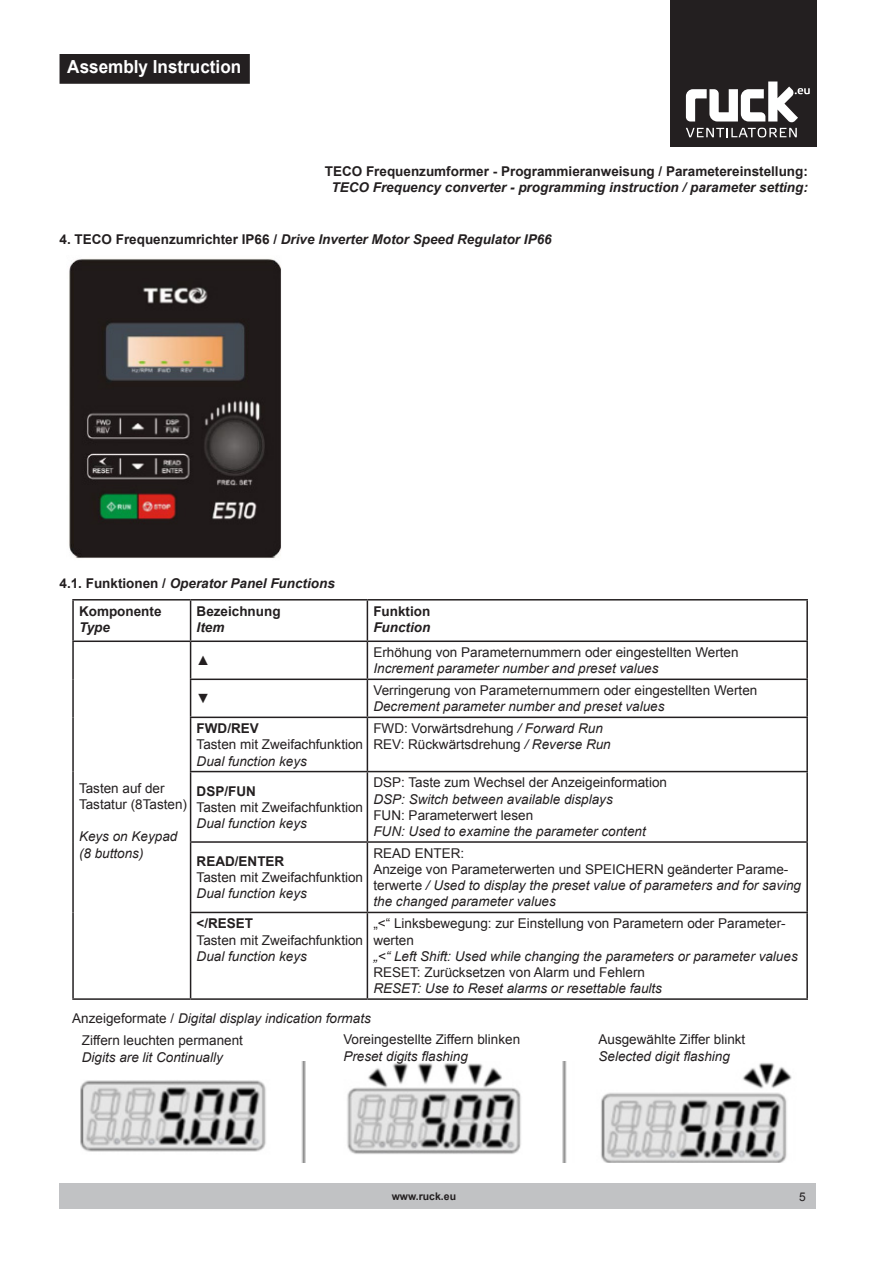
<style>
.page{position:relative;width:893px;height:1263px;background:#fff}
.page>*{position:absolute;margin:0;border:0;box-sizing:border-box;transform-origin:0 0}
.t1{font:700 18px "Arial";color:#fff;scale:.95 1}
.t2{font:italic 13.5px/16.2px "Arial";color:#231f20}
.t3{font:13.5px/16.2px "Arial";color:#231f20}
.t4{font:700 13.5px/27.3px "Arial";color:#231f20}
.t5{font:italic 700 13.5px "Arial";color:#231f20}
.t6{font:12px "Arial";color:#231f20}
.t7{font:700 10.5px "Arial";color:#231f20}
.s1{font-style:normal}
.s2{font-style:italic}
</style>
<div class="page">
<div style="left:670px;top:0;width:146px;height:147px;background:#231f20"></div>
<svg style="left:686px;top:81px;width:124px;height:56px"></svg>
<div style="left:60px;top:1183px;width:756px;height:26px;background:#c1c2c4"></div>
<div style="left:60px;top:55px;width:189px;height:28px;background:#231f20"></div>
<div style="left:60px;top:54px;width:190px;height:30px;border:2px solid #231f20"></div>
<hr style="left:72px;top:599px;width:119px;height:1px;background:#231f20">
<hr style="left:72px;top:600px;width:2px;height:40px;background:#231f20">
<hr style="left:191px;top:599px;width:176px;height:1px;background:#231f20">
<hr style="left:190px;top:600px;width:1px;height:40px;background:#231f20">
<hr style="left:367px;top:599px;width:441px;height:1px;background:#231f20">
<hr style="left:367px;top:600px;width:1px;height:40px;background:#231f20">
<hr style="left:806px;top:600px;width:2px;height:40px;background:#231f20">
<hr style="left:72px;top:640px;width:119px;height:2px;background:#231f20">
<hr style="left:72px;top:642px;width:2px;height:37px;background:#231f20">
<hr style="left:191px;top:640px;width:176px;height:2px;background:#231f20">
<hr style="left:190px;top:642px;width:1px;height:36px;background:#231f20">
<hr style="left:367px;top:640px;width:441px;height:2px;background:#231f20">
<hr style="left:367px;top:642px;width:1px;height:36px;background:#231f20">
<hr style="left:806px;top:642px;width:2px;height:36px;background:#231f20">
<hr style="left:72px;top:679px;width:2px;height:38px;background:#231f20">
<hr style="left:190px;top:678px;width:177px;height:2px;background:#231f20">
<hr style="left:190px;top:680px;width:1px;height:37px;background:#231f20">
<hr style="left:367px;top:678px;width:441px;height:2px;background:#231f20">
<hr style="left:367px;top:680px;width:1px;height:37px;background:#231f20">
<hr style="left:806px;top:680px;width:2px;height:37px;background:#231f20">
<hr style="left:72px;top:717px;width:2px;height:54px;background:#231f20">
<hr style="left:190px;top:717px;width:177px;height:1px;background:#231f20">
<hr style="left:190px;top:718px;width:1px;height:53px;background:#231f20">
<hr style="left:367px;top:717px;width:441px;height:1px;background:#231f20">
<hr style="left:367px;top:718px;width:1px;height:53px;background:#231f20">
<hr style="left:806px;top:718px;width:2px;height:53px;background:#231f20">
<hr style="left:72px;top:771px;width:2px;height:71px;background:#231f20">
<hr style="left:190px;top:771px;width:177px;height:1px;background:#231f20">
<hr style="left:190px;top:772px;width:1px;height:69px;background:#231f20">
<hr style="left:367px;top:771px;width:441px;height:1px;background:#231f20">
<hr style="left:367px;top:772px;width:1px;height:69px;background:#231f20">
<hr style="left:806px;top:772px;width:2px;height:69px;background:#231f20">
<hr style="left:72px;top:842px;width:2px;height:70px;background:#231f20">
<hr style="left:190px;top:841px;width:177px;height:2px;background:#231f20">
<hr style="left:190px;top:843px;width:1px;height:69px;background:#231f20">
<hr style="left:367px;top:841px;width:441px;height:2px;background:#231f20">
<hr style="left:367px;top:843px;width:1px;height:69px;background:#231f20">
<hr style="left:806px;top:843px;width:2px;height:69px;background:#231f20">
<hr style="left:72px;top:912px;width:2px;height:86px;background:#231f20">
<hr style="left:190px;top:912px;width:177px;height:1px;background:#231f20">
<hr style="left:190px;top:913px;width:1px;height:85px;background:#231f20">
<hr style="left:367px;top:912px;width:441px;height:1px;background:#231f20">
<hr style="left:367px;top:913px;width:1px;height:85px;background:#231f20">
<hr style="left:806px;top:913px;width:2px;height:85px;background:#231f20">
<hr style="left:72px;top:998px;width:119px;height:2px;background:#231f20">
<hr style="left:191px;top:998px;width:176px;height:2px;background:#231f20">
<hr style="left:367px;top:998px;width:441px;height:2px;background:#231f20">
<img style="left:80px;top:1061px;width:712px;height:102px">
<img style="left:69px;top:259px;width:212px;height:299px">
<h1 class="t1" style="left:67px;top:55px;width:185px">Assembly Instruction</h1>
<p class="t4" style="left:325px;top:158px;width:485px">TECO Frequenzumformer - Programmieranweisung / Parametereinstellung:</p>
<p class="t5" style="left:332px;top:178px;width:478px">TECO Frequency converter - programming instruction / parameter setting:</p>
<p class="t5" style="left:60px;top:230px;width:494px"><span class="s1">4. TECO Frequenzumrichter IP66 /</span> Drive Inverter Motor Speed Regulator IP66</p>
<p class="t4" style="left:79px;top:570px;width:257px;text-indent:-20px">4.1. Funktionen / <span class="s2">Operator Panel Functions<br></span>Komponente</p>
<p class="t5" style="left:79px;top:618px;width:33px">Type</p>
<p class="t4" style="left:197px;top:598px;width:86px">Bezeichnung</p>
<p class="t5" style="left:197px;top:618px;width:29px">Item</p>
<p class="t3" style="left:197px;top:652px;width:15px">▲</p>
<p class="t2" style="left:197px;top:691px;width:15px">▼</p>
<p class="t3" style="left:79px;top:780px;width:110px">Tasten auf der<br>Tastatur (8Tasten)</p>
<p class="t2" style="left:79px;top:829px;width:100px">Keys on Keypad (8 buttons)</p>
<p class="t4" style="left:197px;top:715px;width:64px">FWD/REV</p>
<p class="t3" style="left:197px;top:737px;width:168px">Tasten mit Zweifachfunktion</p>
<p class="t2" style="left:197px;top:753px;width:112px">Dual function keys</p>
<p class="t4" style="left:197px;top:777px;width:61px">DSP/FUN</p>
<p class="t3" style="left:197px;top:799px;width:168px">Tasten mit Zweifachfunktion</p>
<p class="t2" style="left:197px;top:815px;width:112px">Dual function keys</p>
<p class="t4" style="left:197px;top:848px;width:89px">READ/ENTER</p>
<p class="t3" style="left:197px;top:869px;width:168px">Tasten mit Zweifachfunktion</p>
<p class="t2" style="left:197px;top:886px;width:112px">Dual function keys</p>
<p class="t4" style="left:197px;top:910px;width:58px">&lt;/RESET</p>
<p class="t3" style="left:197px;top:932px;width:168px">Tasten mit Zweifachfunktion</p>
<p class="t2" style="left:197px;top:948px;width:112px">Dual function keys</p>
<p class="t4" style="left:373px;top:598px;width:58px">Funktion</p>
<p class="t5" style="left:373px;top:618px;width:58px">Function</p>
<p class="t3" style="left:373px;top:644px;width:367px">Erhöhung von Parameternummern oder eingestellten Werten</p>
<p class="t2" style="left:373px;top:661px;width:287px">Increment parameter number and preset values</p>
<p class="t3" style="left:373px;top:682px;width:385px">Verringerung von Parameternummern oder eingestellten Werten</p>
<p class="t2" style="left:373px;top:699px;width:293px">Decrement parameter number and preset values</p>
<p class="t3" style="left:373px;top:720px;width:239px">FWD: Vorwärtsdrehung <span class="s2">/ Forward Run<br></span>REV: Rückwärtsdrehung <span class="s2">/ Reverse Run</span></p>
<p class="t3" style="left:373px;top:775px;width:295px">DSP: Taste zum Wechsel der Anzeigeinformation</p>
<p class="t2" style="left:373px;top:791px;width:241px">DSP: Switch between available displays</p>
<p class="t3" style="left:373px;top:807px;width:161px">FUN: Parameterwert lesen</p>
<p class="t2" style="left:373px;top:823px;width:274px">FUN: Used to examine the parameter content</p>
<p class="t2" style="left:373px;top:845px;width:429px"><span class="s1">READ ENTER:<br>Anzeige von Parameterwerten und SPEICHERN geänderter Parame&shy;terwerte</span> / Used to display the preset value of parameters and for saving the changed parameter values</p>
<p class="t3" style="left:373px;top:915px;width:414px">„&lt;“ Linksbewegung: zur Einstellung von Parametern oder Parameter&shy;werten</p>
<p class="t2" style="left:373px;top:948px;width:426px">„&lt;“ Left Shift: Used while changing the parameters or parameter values</p>
<p class="t3" style="left:373px;top:964px;width:273px">RESET: Zurücksetzen von Alarm und Fehlern</p>
<p class="t2" style="left:373px;top:980px;width:290px">RESET: Use to Reset alarms or resettable faults</p>
<p class="t2" style="left:72px;top:1011px;width:300px"><span class="s1">Anzeigeformate /</span> Digital display indication formats</p>
<p class="t3" style="left:82px;top:1032px;width:163px">Ziffern leuchten permanent</p>
<p class="t2" style="left:82px;top:1049px;width:143px">Digits are lit Continually</p>
<p class="t3" style="left:343px;top:1032px;width:178px">Voreingestellte Ziffern blinken</p>
<p class="t2" style="left:343px;top:1048px;width:126px">Preset digits flashing</p>
<p class="t3" style="left:598px;top:1032px;width:148px">Ausgewählte Ziffer blinkt</p>
<p class="t2" style="left:598px;top:1048px;width:133px">Selected digit flashing</p>
<p class="t7" style="left:392px;top:1189px;width:66px">www.ruck.eu</p>
<p class="t6" style="left:799px;top:1189px;width:8px">5</p>
</div>
